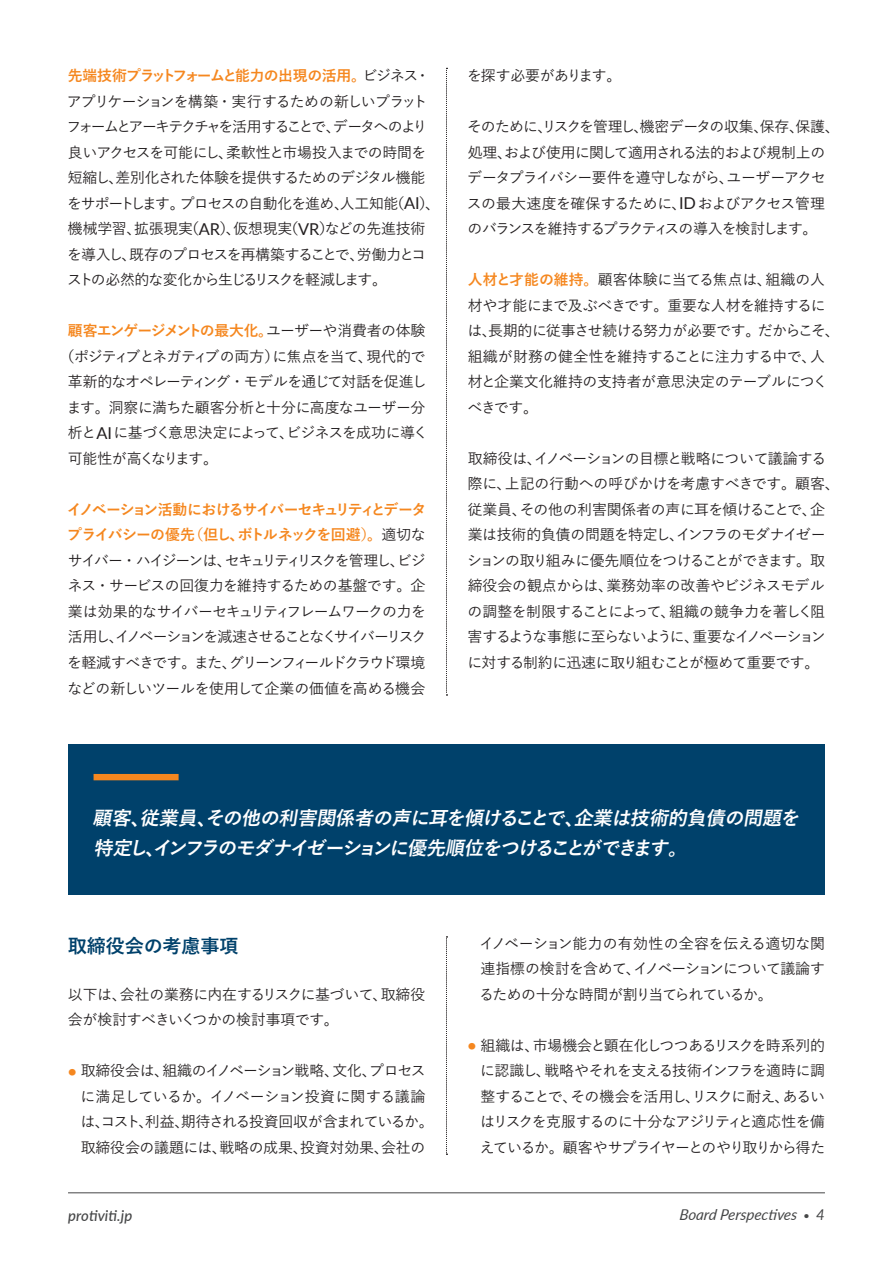
<style>
.page{position:relative;width:893px;height:1263px;background:#fff}
.page>*{position:absolute;margin:0;border:0;box-sizing:border-box;transform-origin:0 0}
.t1{font:italic 700 19.2px/29.7px "Yu Go";color:#fff}
.t2{font:700 19.2px "Yu Go";letter-spacing:-.01em;color:#00416b}
.t3{font:500 14.85px/25.5px "Yu Go";letter-spacing:-.045em;color:#231f20;text-align:justify}
.t4{font:500 14.85px/25.5px "Yu Go";letter-spacing:-.02em;color:#231f20}
.t5{font:500 14.85px/25.5px "Yu Go";letter-spacing:-.07em;color:#231f20}
.t6{font:700 14.85px "Yu Go";letter-spacing:-.085em;color:#f5871f}
.t7{font:500 14.85px "Yu Go";letter-spacing:-.065em;color:#231f20}
.t8{font:italic 14.85px "Lato";color:#454647}
.t9{font:italic 500 14.85px "Lato";letter-spacing:.005em;color:#454647}
.t10{font:500 14.85px "Yu Go";letter-spacing:-.105em;color:#231f20}
.s1{font-weight:700;color:#f5871f}
.s2{font-family:"Lato";font-weight:400;font-size:16.35px}
.s3{font-weight:500;color:#231f20}
.s4{font-family:"Lato";font-weight:700;font-size:15.6px;color:#f5871f}
.s5{font-weight:700;font-style:normal;font-size:9.6px}
</style>
<div class="page">
<hr style="left:68px;top:1192px;width:757px;height:1px;background:#454647">
<div style="left:68px;top:744px;width:757px;height:151px;background:#00416b"></div>
<div style="left:94px;top:774px;width:85px;height:6px;background:#f5871f"></div>
<svg style="left:446px;top:68px;width:1px;height:628px"></svg>
<svg style="left:446px;top:936px;width:1px;height:219px"></svg>
<p class="t5" style="left:67px;top:61px;width:375px"><span class="s1">先端技術プラットフォームと能力の出現の活用。</span>ビジネス・アプリケーションを構築・実行するための新しいプラットフォームとアーキテクチャを活用することで、データへのより良いアクセスを可能にし、柔軟性と市場投入までの時間を短縮し、差別化された体験を提供するためのデジタル機能をサポートします。プロセスの自動化を進め、人工知能（<span class="s2">AI</span>）、機械学習、拡張現実（<span class="s2">AR</span>）、仮想現実（<span class="s2">VR</span>）などの先進技術を導入し、既存のプロセスを再構築することで、労働力とコストの必然的な変化から生じるリスクを軽減します。</p>
<p class="t6" style="left:68px;top:322px;width:359px">顧客エンゲージメントの最大化。<span class="s3">ユーザーや消費者の体験</span></p>
<p class="t3" style="left:60px;top:342px;width:367px">（ポジティブとネガティブの両方）に焦点を当て、現代的で</p>
<p class="t7" style="left:68px;top:368px;width:360px">革新的なオペレーティング・モデルを通じて対話を促進し</p>
<p class="t3" style="left:67px;top:393px;width:360px">ます。洞察に満ちた顧客分析と十分に高度なユーザー分</p>
<p class="t3" style="left:68px;top:418px;width:361px">析と<span class="s2">AI</span>に基づく意思決定によって、ビジネスを成功に導く</p>
<p class="t10" style="left:68px;top:445px;width:152px">可能性が高くなります。</p>
<p class="t3" style="left:67px;top:495px;width:361px"><span class="s1">イノベーション活動におけるサイバーセキュリティとデータプライバシーの優先（但し、ボトルネックを回避）。</span>適切なサイバー・ハイジーンは、セキュリティリスクを管理し、ビジネス・サービスの回復力を維持するための基盤です。企業は効果的なサイバーセキュリティフレームワークの力を活用し、イノベーションを減速させることなくサイバーリスクを軽減すべきです。また、グリーンフィールドクラウド環境などの新しいツールを使用して企業の価値を高める機会</p>
<p class="t4" style="left:467px;top:61px;width:156px">を探す必要があります。</p>
<p class="t3" style="left:467px;top:112px;width:374px;text-align:left">そのために、リスクを管理し、機密データの収集、保存、保護、処理、および使用に関して適用される法的および規制上のデータプライバシー要件を遵守しながら、ユーザーアクセスの最大速度を確保するために、<span class="s2">ID</span> およびアクセス管理のバランスを維持するプラクティスの導入を検討します。</p>
<p class="t4" style="left:467px;top:265px;width:374px"><span class="s1">人材と才能の維持。</span>顧客体験に当てる焦点は、組織の人材や才能にまで及ぶべきです。重要な人材を維持するには、長期的に従事させ続ける努力が必要です。だからこそ、組織が財務の健全性を維持することに注力する中で、人材と企業文化維持の支持者が意思決定のテーブルにつくべきです。</p>
<p class="t3" style="left:467px;top:444px;width:374px;text-align:left">取締役は、イノベーションの目標と戦略について議論する際に、上記の行動への呼びかけを考慮すべきです。顧客、従業員、その他の利害関係者の声に耳を傾けることで、企業は技術的負債の問題を特定し、インフラのモダナイゼーションの取り組みに優先順位をつけることができます。取締役会の観点からは、業務効率の改善やビジネスモデルの調整を制限することによって、組織の競争力を著しく阻害するような事態に至らないように、重要なイノベーションに対する制約に迅速に取り組むことが極めて重要です。</p>
<p class="t1" style="left:92px;top:803px;width:713px">顧客、従業員、その他の利害関係者の声に耳を傾けることで、企業は技術的負債の問題を特定し、インフラのモダナイゼーションに優先順位をつけることができます。</p>
<p class="t2" style="left:68px;top:935px;width:172px">取締役会の考慮事項</p>
<p class="t4" style="left:68px;top:979px;width:359px">以下は、会社の業務に内在するリスクに基づいて、取締役会が検討すべきいくつかの検討事項です。</p>
<p class="t4" style="left:81px;top:1056px;width:355px;text-indent:-13px"><span class="s4">•</span> 取締役会は、組織のイノベーション戦略、文化、プロセスに満足しているか。イノベーション投資に関する議論は、コスト、利益、期待される投資回収が含まれているか。取締役会の議題には、戦略の成果、投資対効果、会社の</p>
<p class="t3" style="left:479px;top:928px;width:347px">イノベーション能力の有効性の全容を伝える適切な関連指標の検討を含めて、イノベーションについて議論するための十分な時間が割り当てられているか。</p>
<p class="t3" style="left:480px;top:1031px;width:347px;text-indent:-12px"><span class="s4">•</span> 組織は、市場機会と顕在化しつつあるリスクを時系列的に認識し、戦略やそれを支える技術インフラを適時に調整することで、その機会を活用し、リスクに耐え、あるいはリスクを克服するのに十分なアジリティと適応性を備えているか。顧客やサプライヤーとのやり取りから得た</p>
<p class="t9" style="left:68px;top:1204px;width:66px">protiviti.jp</p>
<p class="t8" style="left:679px;top:1204px;width:147px">Board Perspectives <span class="s5">•</span> 4</p>
</div>
